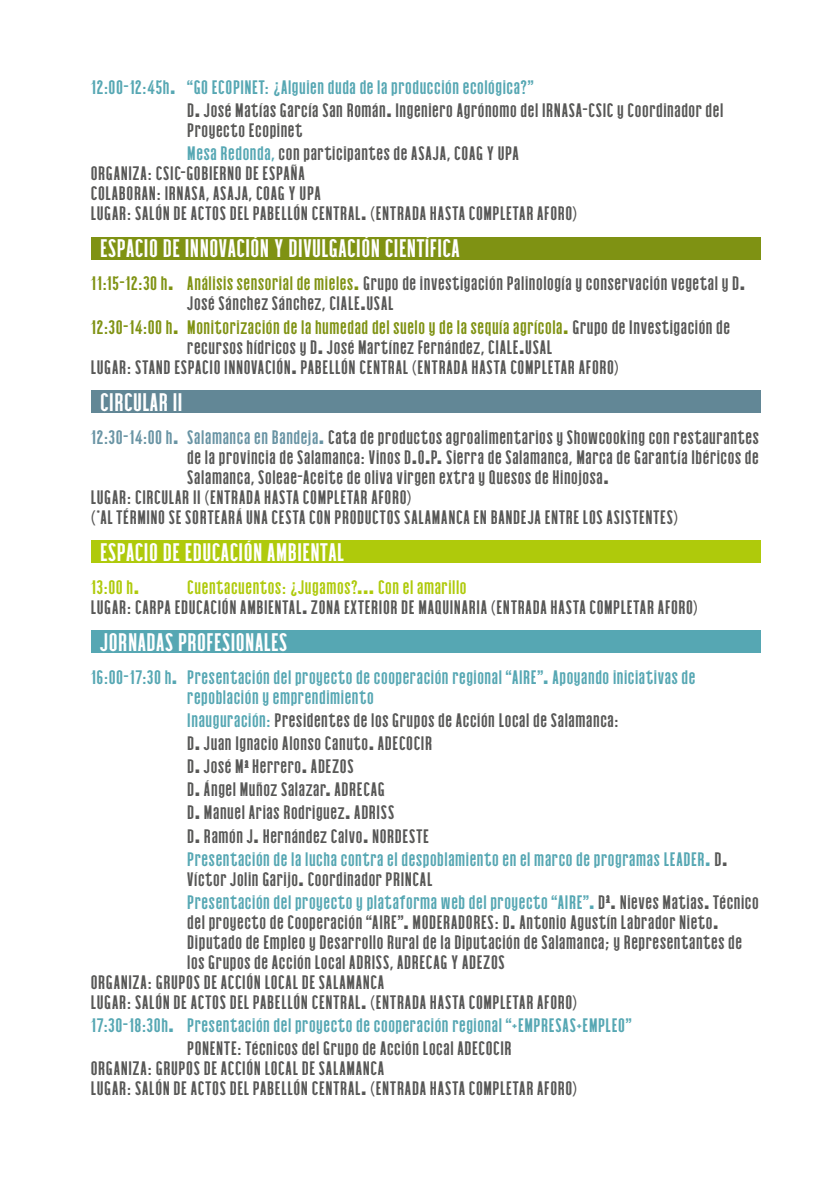
<style>
.page{position:relative;width:840px;height:1191px;background:#fff}
.page>*{position:absolute;margin:0;border:0;box-sizing:border-box;transform-origin:0 0}
.t1{font:26px "Raanan";letter-spacing:.02em;color:#fff}
.t2{font:20px/20px "Raanan";letter-spacing:.03em;color:#575756}
.t3{font:20px/20px "Raanan";letter-spacing:.03em;color:#56a7b3}
.t4{font:20px "Raanan";letter-spacing:.03em;color:#afca0b}
.s1{color:#56a7b3}
.s2{color:#7f9213}
.s3{color:#6994a4}
.s4{color:#575756}
</style>
<div class="page">
<div style="left:91px;top:237px;width:669px;height:23px;background:#7f9213"></div>
<div style="left:91px;top:390px;width:669px;height:23px;background:#628796"></div>
<div style="left:91px;top:540px;width:669px;height:23px;background:#afca0b"></div>
<div style="left:91px;top:630px;width:669px;height:23px;background:#56a7b3"></div>
<p class="t3" style="left:91px;top:77px;width:444px">12:00-12:45h. “GO ECOPINET: ¿Alguien duda de la producción ecológica?”</p>
<p class="t2" style="left:187px;top:100px;width:537px">D. José Matías García San Román. Ingeniero Agrónomo del IRNASA-CSIC y Coordinador del<br>Proyecto Ecopinet</p>
<p class="t2" style="left:187px;top:143px;width:333px"><span class="s1">Mesa Redonda,</span> con participantes de ASAJA, COAG Y UPA</p>
<p class="t2" style="left:91px;top:163px;width:215px">ORGANIZA: CSIC-GOBIERNO DE ESPAÑA</p>
<p class="t2" style="left:91px;top:183px;width:231px">COLABORAN: IRNASA, ASAJA, COAG Y UPA</p>
<p class="t2" style="left:91px;top:203px;width:488px">LUGAR: SALÓN DE ACTOS DEL PABELLÓN CENTRAL. (ENTRADA HASTA COMPLETAR AFORO)</p>
<p class="t1" style="left:100px;top:236px;width:361px">ESPACIO DE INNOVACIÓN Y DIVULGACIÓN CIENTÍFICA</p>
<p class="t2" style="left:187px;top:273px;width:559px;text-indent:-96px"><span class="s2">11:15-12:30 h. Análisis sensorial de mieles.</span> Grupo de investigación Palinología y conservación vegetal y D.<br>José Sánchez Sánchez, CIALE.USAL</p>
<p class="t2" style="left:187px;top:317px;width:544px;text-indent:-96px"><span class="s2">12:30-14:00 h. Monitorización de la humedad del suelo y de la sequía agrícola.</span> Grupo de Investigación de recursos hídricos y D. José Martínez Fernández, CIALE.USAL</p>
<p class="t2" style="left:91px;top:357px;width:530px">LUGAR: STAND ESPACIO INNOVACIÓN. PABELLÓN CENTRAL (ENTRADA HASTA COMPLETAR AFORO)</p>
<p class="t1" style="left:100px;top:389px;width:84px">CIRCULAR II</p>
<p class="t2" style="left:187px;top:427px;width:572px;text-align:justify;text-indent:-96px"><span class="s3">12:30-14:00 h. Salamanca en Bandeja.</span> Cata de productos agroalimentarios y Showcooking con restaurantes de la provincia de Salamanca: Vinos D.O.P. Sierra de Salamanca, Marca de Garantía Ibéricos de Salamanca, Soleae-Aceite de oliva virgen extra y Quesos de Hinojosa.</p>
<p class="t2" style="left:91px;top:487px;width:322px">LUGAR: CIRCULAR II (ENTRADA HASTA COMPLETAR AFORO)</p>
<p class="t2" style="left:91px;top:507px;width:589px">(*AL TÉRMINO SE SORTEARÁ UNA CESTA CON PRODUCTOS SALAMANCA EN BANDEJA ENTRE LOS ASISTENTES)</p>
<p class="t1" style="left:100px;top:539px;width:245px">ESPACIO DE EDUCACIÓN AMBIENTAL</p>
<p class="t4" style="left:91px;top:577px;width:50px">13:00 h.</p>
<p class="t4" style="left:187px;top:577px;width:281px">Cuentacuentos: ¿Jugamos?... Con el amarillo</p>
<p class="t2" style="left:91px;top:597px;width:609px">LUGAR: CARPA EDUCACIÓN AMBIENTAL. ZONA EXTERIOR DE MAQUINARIA (ENTRADA HASTA COMPLETAR AFORO)</p>
<p class="t1" style="left:100px;top:629px;width:188px">JORNADAS PROFESIONALES</p>
<p class="t3" style="left:187px;top:667px;width:509px;text-indent:-96px">16:00-17:30 h. Presentación del proyecto de cooperación regional “AIRE”. Apoyando iniciativas de repoblación y emprendimiento</p>
<p class="t2" style="left:187px;top:710px;width:433px"><span class="s1">Inauguración:</span> Presidentes de los Grupos de Acción Local de Salamanca:</p>
<p class="t2" style="left:187px;top:733px;width:246px">D. Juan Ignacio Alonso Canuto. ADECOCIR</p>
<p class="t2" style="left:187px;top:756px;width:168px">D. José M<sup>ª</sup> Herrero. ADEZOS</p>
<p class="t2" style="left:187px;top:779px;width:199px">D. Ángel Muñoz Salazar. ADRECAG</p>
<p class="t2" style="left:187px;top:802px;width:208px">D. Manuel Arias Rodriguez. ADRISS</p>
<p class="t2" style="left:187px;top:825px;width:243px">D. Ramón J. Hernández Calvo. NORDESTE</p>
<p class="t3" style="left:187px;top:849px;width:541px">Presentación de la lucha contra el despoblamiento en el marco de programas LEADER. <span class="s4">D.<br>Víctor Jolin Garijo. Coordinador PRINCAL</span></p>
<p class="t2" style="left:187px;top:892px;width:572px"><span class="s1">Presentación del proyecto y plataforma web del proyecto “AIRE”.</span> D<sup>ª</sup>. Nieves Matias. Técnico del proyecto de Cooperación “AIRE”. MODERADORES: D. Antonio Agustín Labrador Nieto.<br>Diputado de Empleo y Desarrollo Rural de la Diputación de Salamanca; y Representantes de los Grupos de Acción Local ADRISS, ADRECAG Y ADEZOS</p>
<p class="t2" style="left:91px;top:972px;width:295px">ORGANIZA: GRUPOS DE ACCIÓN LOCAL DE SALAMANCA</p>
<p class="t2" style="left:91px;top:992px;width:488px">LUGAR: SALÓN DE ACTOS DEL PABELLÓN CENTRAL. (ENTRADA HASTA COMPLETAR AFORO)</p>
<p class="t3" style="left:91px;top:1015px;width:542px">17:30-18:30h. Presentación del proyecto de cooperación regional “+EMPRESAS+EMPLEO”</p>
<p class="t2" style="left:187px;top:1038px;width:326px">PONENTE: Técnicos del Grupo de Acción Local ADECOCIR</p>
<p class="t2" style="left:91px;top:1058px;width:295px">ORGANIZA: GRUPOS DE ACCIÓN LOCAL DE SALAMANCA</p>
<p class="t2" style="left:91px;top:1078px;width:488px">LUGAR: SALÓN DE ACTOS DEL PABELLÓN CENTRAL. (ENTRADA HASTA COMPLETAR AFORO)</p>
</div>
